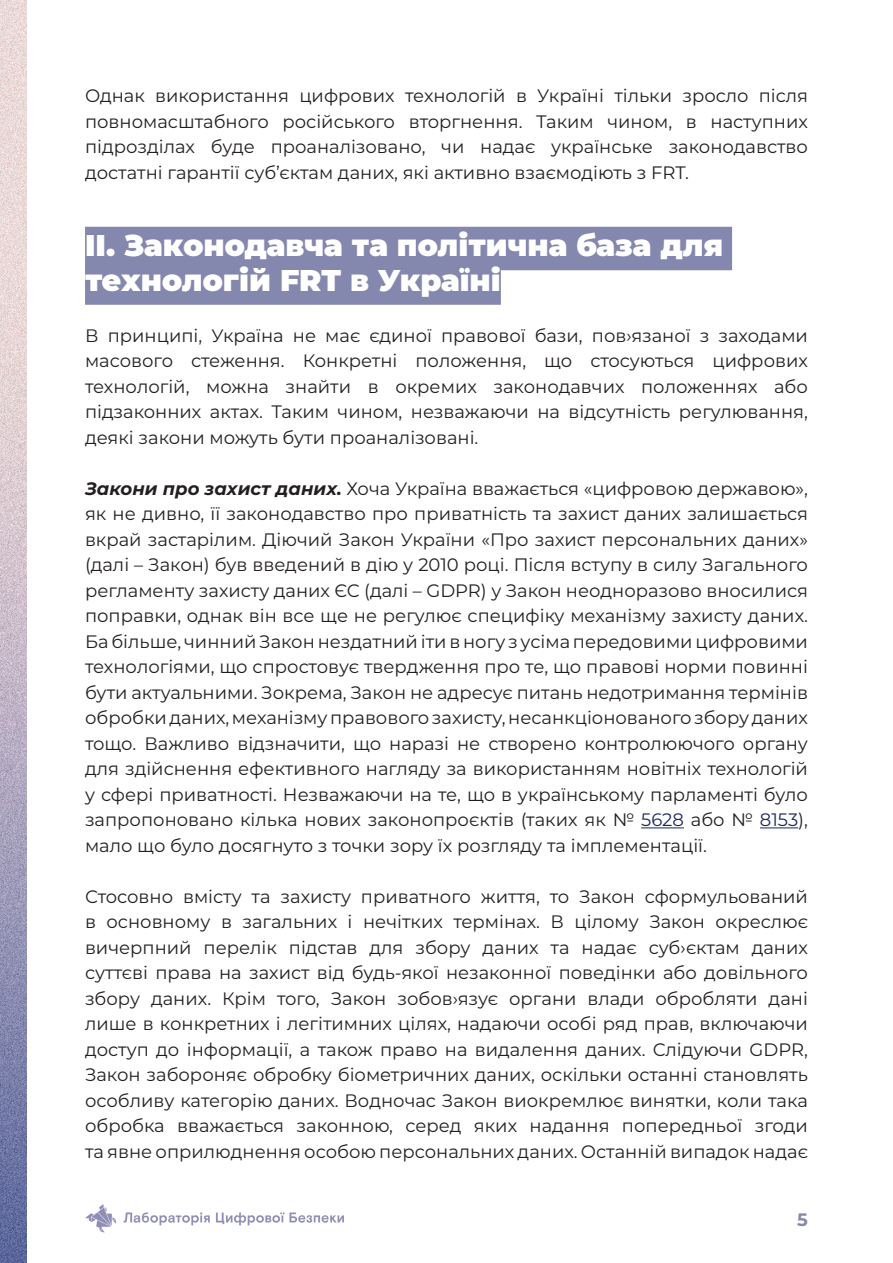
<style>
.page{position:relative;width:893px;height:1263px;background:#fff}
.page>*{position:absolute;margin:0;border:0;box-sizing:border-box;transform-origin:0 0}
.List_Paragraph{font:900 30px/34.5px "Montserrat";color:#fff}
.t1{font:18px/25.5px "Montserrat";color:#231f20;text-align:justify}
.t2{font:700 18px "Montserrat";color:#8588ae}
.s1{font-weight:700;font-style:italic}
.s2{color:#1e275b}
</style>
<div class="page">
<img style="left:0;top:0;width:26px;height:1263px">
<img style="left:85px;top:1204px;width:258px;height:29px">
<div style="left:85px;top:227px;width:647px;height:43px;background:#8588ae"></div>
<div style="left:85px;top:261px;width:416px;height:44px;background:#8588ae"></div>
<hr style="left:641px;top:827px;width:43px;height:1px;background:#1e275b">
<hr style="left:760px;top:827px;width:38px;height:1px;background:#1e275b">
<p class="t1" style="left:85px;top:83px;width:724px">Однак використання цифрових технологій в Україні тільки зросло після повномасштабного російського вторгнення. Таким чином, в наступних підрозділах буде проаналізовано, чи надає українське законодавство достатні гарантії суб’єктам даних, які активно взаємодіють з FRT.</p>
<p class="List_Paragraph" style="left:85px;top:226px;width:640px">II. Законодавча та політична база для технологій FRT в Україні</p>
<p class="t1" style="left:85px;top:322px;width:724px">В принципі, Україна не має єдиної правової бази, пов›язаної з заходами масового стеження. Конкретні положення, що стосуються цифрових технологій, можна знайти в окремих законодавчих положеннях або підзаконних актах. Таким чином, незважаючи на відсутність регулювання, деякі закони можуть бути проаналізовані.</p>
<p class="t1" style="left:85px;top:475px;width:724px"><span class="s1">Закони про захист даних.</span> Хоча Україна вважається «цифровою державою», як не дивно, її законодавство про приватність та захист даних залишається вкрай застарілим. Діючий Закон України «Про захист персональних даних» (далі – Закон) був введений в дію у 2010 році. Після вступу в силу Загального регламенту захисту даних ЄС (далі – GDPR) у Закон неодноразово вносилися поправки, однак він все ще не регулює специфіку механізму захисту даних.<br>Ба більше, чинний Закон нездатний іти в ногу з усіма передовими цифровими технологіями, що спростовує твердження про те, що правові норми повинні бути актуальними. Зокрема, Закон не адресує питань недотримання термінів обробки даних, механізму правового захисту, несанкціонованого збору даних тощо. Важливо відзначити, що наразі не створено контролюючого органу для здійснення ефективного нагляду за використанням новітніх технологій у сфері приватності. Незважаючи на те, що в українському парламенті було запропоновано кілька нових законопроєктів (таких як № <span class="s2">5628</span> або № <span class="s2">8153</span>), мало що було досягнуто з точки зору їх розгляду та імплементації.</p>
<p class="t1" style="left:85px;top:883px;width:724px">Стосовно вмісту та захисту приватного життя, то Закон сформульований в основному в загальних і нечітких термінах. В цілому Закон окреслює вичерпний перелік підстав для збору даних та надає суб›єктам даних суттєві права на захист від будь-якої незаконної поведінки або довільного збору даних. Крім того, Закон зобов›язує органи влади обробляти дані лише в конкретних і легітимних цілях, надаючи особі ряд прав, включаючи доступ до інформації, а також право на видалення даних. Слідуючи GDPR, Закон забороняє обробку біометричних даних, оскільки останні становлять особливу категорію даних. Водночас Закон виокремлює винятки, коли така обробка вважається законною, серед яких надання попередньої згоди та явне оприлюднення особою персональних даних. Останній випадок надає</p>
<p class="t2" style="left:797px;top:1206px;width:12px">5</p>
</div>
